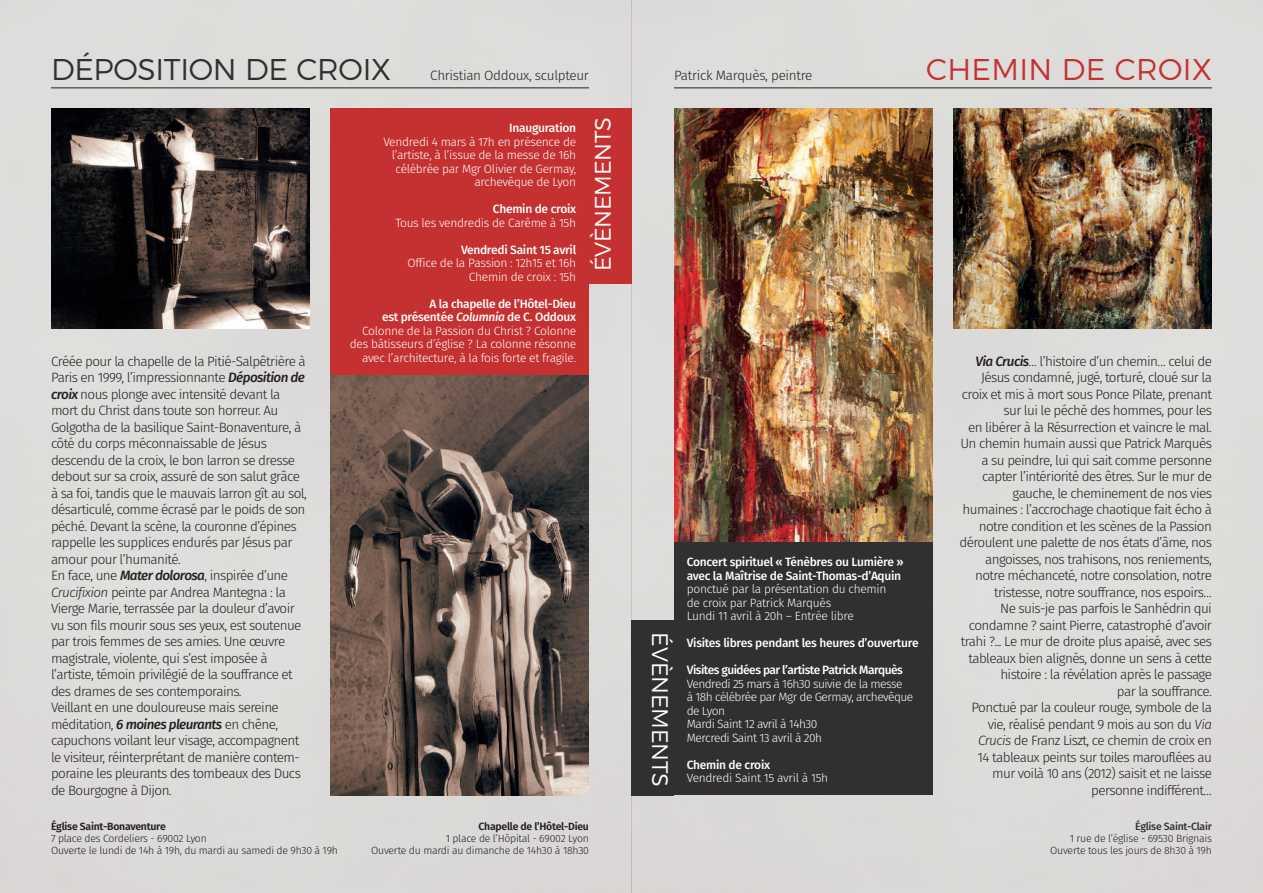
<style>
.page{position:relative;width:1263px;height:893px;background:#ddddda}
.page>*{position:absolute;margin:0;border:0;box-sizing:border-box;transform-origin:0 0}
.t1{font:300 30px "Montserrat";letter-spacing:-.01em;color:#312f30}
.t2{font:300 30px "Montserrat";letter-spacing:.01em;color:#c53130}
.t3{font:300 22.5px "Montserrat";letter-spacing:-.01em;color:#fff}
.t4{font:300 13.5px/16.5px "Fira Sans";letter-spacing:-.045em;color:#231f20;text-align:right}
.t5{font:300 13.5px "Fira Sans";letter-spacing:-.025em;color:#231f20}
.t6{font:300 12px/13.5px "Fira Sans";letter-spacing:-.025em;color:#fff;text-align:right}
.t7{font:500 12px/13.5px "Fira Sans";letter-spacing:-.025em;color:#fff}
.t8{font:300 12px/13.5px "Fira Sans";letter-spacing:-.045em;color:#fff}
.t9{font:500 12px "Fira Sans";letter-spacing:-.045em;color:#fff}
.t10{font:300 10.5px/12px "Fira Sans";letter-spacing:-.025em;color:#231f20;text-align:right}
.t11{font:600 10.5px "Fira Sans";letter-spacing:-.025em;color:#231f20}
.t12{font:500 10.5px "Fira Sans";letter-spacing:-.025em;color:#312f30}
.s1{font-weight:500}
.s2{font-weight:500;font-style:italic}
.s3{font-style:italic}
</style>
<div class="page">
<img style="left:331px;top:375px;width:258px;height:420px">
<hr style="left:51px;top:87px;width:538px;height:1px;background:#231f20">
<hr style="left:674px;top:87px;width:538px;height:1px;background:#231f20">
<div style="left:331px;top:108px;width:258px;height:267px;background:#c53130"></div>
<img style="left:51px;top:108px;width:258px;height:220px">
<img style="left:954px;top:108px;width:258px;height:220px">
<img style="left:674px;top:108px;width:258px;height:434px">
<div style="left:589px;top:108px;width:42px;height:176px;background:#c53130"></div>
<div style="left:631px;top:620px;width:43px;height:175px;background:#312f30"></div>
<div style="left:674px;top:542px;width:258px;height:253px;background:#312f30"></div>
<h1 class="t1" style="left:51px;top:46px;width:342px">DÉPOSITION DE CROIX</h1>
<h1 class="t2" style="left:926px;top:46px;width:287px">CHEMIN DE CROIX</h1>
<p class="t5" style="left:430px;top:66px;width:160px">Christian Oddoux, sculpteur</p>
<p class="t5" style="left:674px;top:66px;width:140px">Patrick Marquès, peintre</p>
<h2 class="t3" style="left:585px;top:271px;width:156px;rotate:-90deg">ÉVÈNEMENTS</h2>
<p class="t7" style="left:509px;top:121px;width:68px">Inauguration</p>
<p class="t6" style="left:383px;top:135px;width:194px">Vendredi 4 mars à 17h en présence de l’artiste, à l’issue de la messe de 16h célébrée par Mgr Olivier de Germay, archevêque de Lyon</p>
<p class="t7" style="left:493px;top:202px;width:85px">Chemin de croix</p>
<p class="t6" style="left:395px;top:216px;width:182px">Tous les vendredis de Carême à 15h</p>
<p class="t7" style="left:461px;top:242px;width:117px">Vendredi Saint 15 avril</p>
<p class="t6" style="left:407px;top:256px;width:170px">Office de la Passion : 12h15 et 16h<br>Chemin de croix : 15h</p>
<p class="t6" style="left:350px;top:297px;width:228px"><span class="s1">A la chapelle de l’Hôtel-Dieu<br>est présentée</span> <span class="s2">Columnia</span> <span class="s1">de C. Oddoux </span>Colonne de la Passion du Christ ? Colonne des bâtisseurs d’église ? La colonne résonne avec l’architecture, à la fois forte et fragile.</p>
<p class="t4" style="left:959px;top:353px;width:254px"><span class="s2">Via Crucis</span>… l’histoire d’un chemin… celui de Jésus condamné, jugé, torturé, cloué sur la croix et mis à mort sous Ponce Pilate, prenant sur lui le péché des hommes, pour les<br>en libérer à la Résurrection et vaincre le mal.<br>Un chemin humain aussi que Patrick Marquès a su peindre, lui qui sait comme personne capter l’intériorité des êtres. Sur le mur de gauche, le cheminement de nos vies humaines : l’accrochage chaotique fait écho à notre condition et les scènes de la Passion déroulent une palette de nos états d’âme, nos angoisses, nos trahisons, nos reniements, notre méchanceté, notre consolation, notre tristesse, notre souffrance, nos espoirs…<br>Ne suis-je pas parfois le Sanhédrin qui condamne ? saint Pierre, catastrophé d’avoir trahi ?... Le mur de droite plus apaisé, avec ses tableaux bien alignés, donne un sens à cette histoire : la révélation après le passage<br>par la souffrance.<br>Ponctué par la couleur rouge, symbole de la vie, réalisé pendant 9 mois au son du <span class="s3">Via Crucis</span> de Franz Liszt, ce chemin de croix en<br>14 tableaux peints sur toiles marouflées au mur voilà 10 ans (2012) saisit et ne laisse personne indifférent…</p>
<p class="t4" style="left:51px;top:353px;width:257px;text-align:left">Créée pour la chapelle de la Pitié-Salpêtrière à Paris en 1999, l’impressionnante <span class="s2">Déposition de croix</span> nous plonge avec intensité devant la mort du Christ dans toute son horreur. Au Golgotha de la basilique Saint-Bonaventure, à côté du corps méconnaissable de Jésus descendu de la croix, le bon larron se dresse debout sur sa croix, assuré de son salut grâce à sa foi, tandis que le mauvais larron gît au sol, désarticulé, comme écrasé par le poids de son péché. Devant la scène, la couronne d’épines rappelle les supplices endurés par Jésus par amour pour l’humanité.<br>En face, une <span class="s2">Mater dolorosa</span>, inspirée d’une <span class="s3">Crucifixion</span> peinte par Andrea Mantegna : la Vierge Marie, terrassée par la douleur d’avoir vu son fils mourir sous ses yeux, est soutenue par trois femmes de ses amies. Une œuvre magistrale, violente, qui s’est imposée à l’artiste, témoin privilégié de la souffrance et des drames de ses contemporains.<br>Veillant en une douloureuse mais sereine méditation, <span class="s2">6 moines pleurants</span> en chêne, capuchons voilant leur visage, accompagnent le visiteur, réinterprétant de manière contem&shy;poraine les pleurants des tombeaux des Ducs de Bourgogne à Dijon.</p>
<p class="t7" style="left:687px;top:555px;width:218px">Concert spirituel « Ténèbres ou Lumière » avec la Maîtrise de Saint-Thomas-d’Aquin</p>
<p class="t6" style="left:687px;top:582px;width:201px;text-align:left">ponctué par la présentation du chemin de croix par Patrick Marquès<br>Lundi 11 avril à 20h – Entrée libre</p>
<p class="t7" style="left:687px;top:636px;width:233px">Visites libres pendant les heures d’ouverture</p>
<p class="t9" style="left:687px;top:660px;width:218px">Visites guidées par l’artiste Patrick Marquès</p>
<p class="t8" style="left:687px;top:677px;width:228px">Vendredi 25 mars à 16h30 suivie de la messe<br>à 18h célébrée par Mgr de Germay, archevêque de Lyon<br>Mardi Saint 12 avril à 14h30<br>Mercredi Saint 13 avril à 20h</p>
<p class="t7" style="left:687px;top:757px;width:85px">Chemin de croix</p>
<p class="t6" style="left:687px;top:771px;width:143px">Vendredi Saint 15 avril à 15h</p>
<h2 class="t3" style="left:678px;top:632px;width:156px;rotate:90deg">ÉVÈNEMENTS</h2>
<p class="t11" style="left:51px;top:817px;width:116px">Église Saint-Bonaventure</p>
<p class="t10" style="left:51px;top:832px;width:288px;text-align:left">7 place des Cordeliers - 69002 Lyon<br>Ouverte le lundi de 14h à 19h, du mardi au samedi de 9h30 à 19h</p>
<p class="t11" style="left:478px;top:817px;width:112px">Chapelle de l’Hôtel-Dieu</p>
<p class="t10" style="left:371px;top:832px;width:219px">1 place de l’Hôpital - 69002 Lyon<br>Ouverte du mardi au dimanche de 14h30 à 18h30</p>
<p class="t12" style="left:1135px;top:817px;width:78px">Église Saint-Clair</p>
<p class="t10" style="left:1050px;top:832px;width:163px">1 rue de l’église - 69530 Brignais<br>Ouverte tous les jours de 8h30 à 19h</p>
</div>
